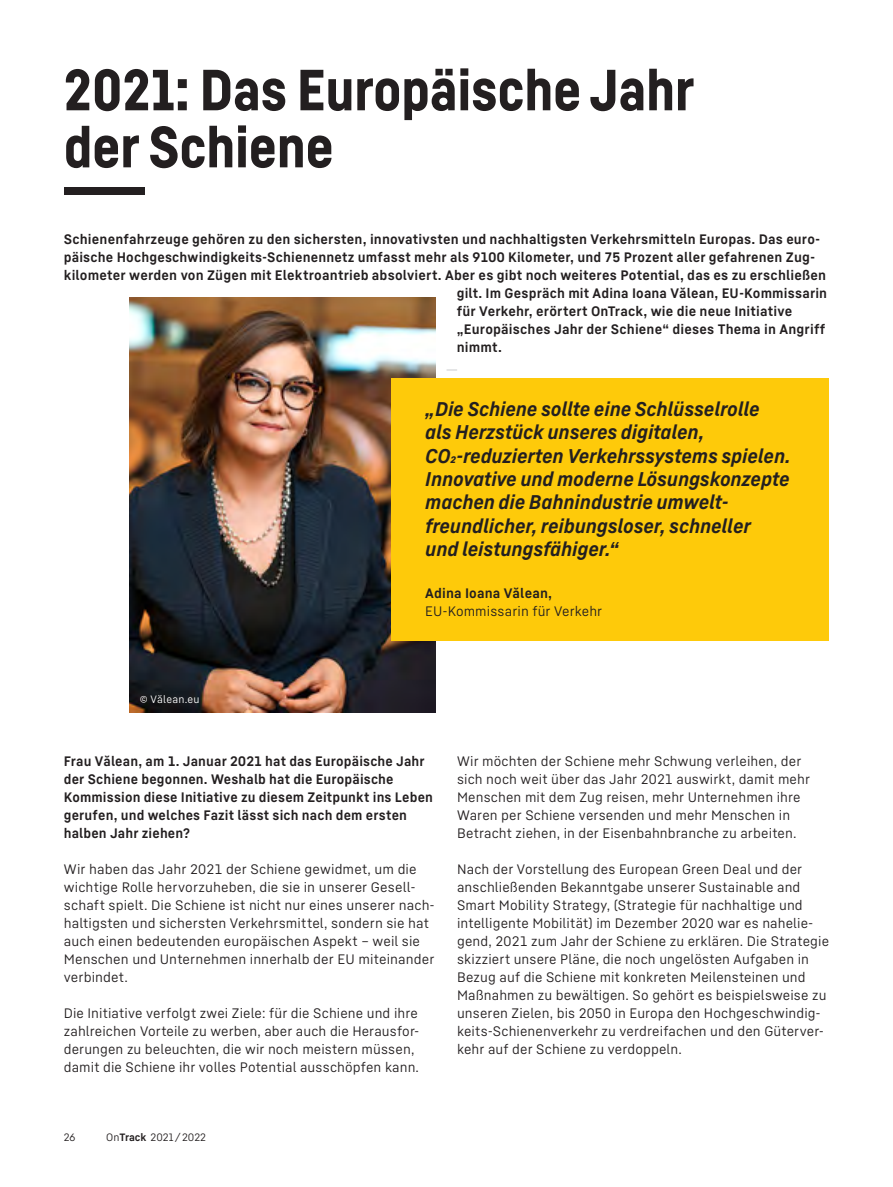
<style>
.page{position:relative;width:893px;height:1187px;background:#fff}
.page>*{position:absolute;margin:0;border:0;box-sizing:border-box;transform-origin:0 0}
.t1{font:900 57px/57px "Liebherr Head";color:#231f20}
.t2{font:italic 700 19.5px/23.4px "Liebherr Text";letter-spacing:-.01em;color:#231f20}
.t3{font:13.5px/18px "Liebherr Text";letter-spacing:.01em;color:#231f20}
.t4{font:700 13.5px/18px "Liebherr Text";letter-spacing:.01em;color:#231f20}
.t5{font:10.5px "Liebherr Text";color:#231f20}
.t6{font:10.5px "Liebherr Text";letter-spacing:.02em;color:#fff}
.s1{font-weight:700}
</style>
<div class="page">
<img style="left:129px;top:298px;width:307px;height:414px">
<div style="left:392px;top:378px;width:437px;height:262px;background:#feca0a"></div>
<svg style="left:447px;top:369px;width:10px;height:2px"></svg>
<h1 class="t1" style="left:64px;top:60px;width:632px">2021: Das Europäische Jahr der Schiene<br>---</h1>
<p class="t4" style="left:64px;top:229px;width:758px">Schienenfahrzeuge gehören zu den sichersten, innovativsten und nachhaltigsten Verkehrsmitteln Europas. Das euro-</p>
<p class="t4" style="left:64px;top:247px;width:753px">päische Hochgeschwindigkeits-Schienennetz umfasst mehr als 9100 Kilometer, und 75 Prozent aller gefahrenen Zug-</p>
<p class="t4" style="left:64px;top:265px;width:764px">kilometer werden von Zügen mit Elektroantrieb absolviert. Aber es gibt noch weiteres Potential, das es zu erschließen</p>
<p class="t4" style="left:457px;top:283px;width:372px">gilt. Im Gespräch mit Adina Ioana Vălean, EU-Kommissarin</p>
<p class="t4" style="left:457px;top:301px;width:337px">für Verkehr, erörtert OnTrack, wie die neue Initiative</p>
<p class="t4" style="left:457px;top:319px;width:370px">„Europäisches Jahr der Schiene“ dieses Thema in Angriff</p>
<p class="t4" style="left:457px;top:337px;width:47px">nimmt.</p>
<p class="t6" style="left:140px;top:692px;width:61px">© Vălean.eu</p>
<p class="t2" style="left:425px;top:396px;width:367px">„Die Schiene sollte eine Schlüsselrolle als Herzstück unseres digitalen, CO2-reduzierten Verkehrssystems spielen.<br>Innovative und moderne Lösungskonzepte machen die Bahnindustrie umwelt&shy;freundlicher, reibungsloser, schneller<br>und leistungsfähiger.“</p>
<p class="t4" style="left:425px;top:583px;width:128px">Adina Ioana Vălean,</p>
<p class="t3" style="left:425px;top:601px;width:179px">EU-Kommissarin für Verkehr</p>
<p class="t4" style="left:64px;top:751px;width:371px">Frau Vălean, am 1. Januar 2021 hat das Europäische Jahr der Schiene begonnen. Weshalb hat die Europäische Kommission diese Initiative zu diesem Zeitpunkt ins Leben gerufen, und welches Fazit lässt sich nach dem ersten halben Jahr ziehen?</p>
<p class="t3" style="left:64px;top:859px;width:373px">Wir haben das Jahr 2021 der Schiene gewidmet, um die wichtige Rolle hervorzuheben, die sie in unserer Gesell&shy;schaft spielt. Die Schiene ist nicht nur eines unserer nach&shy;haltigsten und sichersten Verkehrsmittel, sondern sie hat auch einen bedeutenden europäischen Aspekt – weil sie Menschen und Unternehmen innerhalb der EU miteinander verbindet.</p>
<p class="t3" style="left:64px;top:1003px;width:357px">Die Initiative verfolgt zwei Ziele: für die Schiene und ihre zahlreichen Vorteile zu werben, aber auch die Herausfor&shy;derungen zu beleuchten, die wir noch meistern müssen, damit die Schiene ihr volles Potential ausschöpfen kann.</p>
<p class="t5" style="left:64px;top:1130px;width:13px">26</p>
<p class="t5" style="left:106px;top:1130px;width:101px">On<span class="s1">Track</span> 2021 / 2022</p>
<p class="t3" style="left:457px;top:751px;width:354px">Wir möchten der Schiene mehr Schwung verleihen, der sich noch weit über das Jahr 2021 auswirkt, damit mehr Menschen mit dem Zug reisen, mehr Unternehmen ihre Waren per Schiene versenden und mehr Menschen in Betracht ziehen, in der Eisenbahnbranche zu arbeiten.</p>
<p class="t3" style="left:457px;top:859px;width:373px">Nach der Vorstellung des European Green Deal und der anschließenden Bekanntgabe unserer Sustainable and Smart Mobility Strategy, (Strategie für nachhaltige und intelligente Mobilität) im Dezember 2020 war es nahelie&shy;gend, 2021 zum Jahr der Schiene zu erklären. Die Strategie skizziert unsere Pläne, die noch ungelösten Aufgaben in Bezug auf die Schiene mit konkreten Meilensteinen und Maßnahmen zu bewältigen. So gehört es beispielsweise zu unseren Zielen, bis 2050 in Europa den Hochgeschwindig&shy;keits-Schienenverkehr zu verdreifachen und den Güterver&shy;kehr auf der Schiene zu verdoppeln.</p>
</div>
